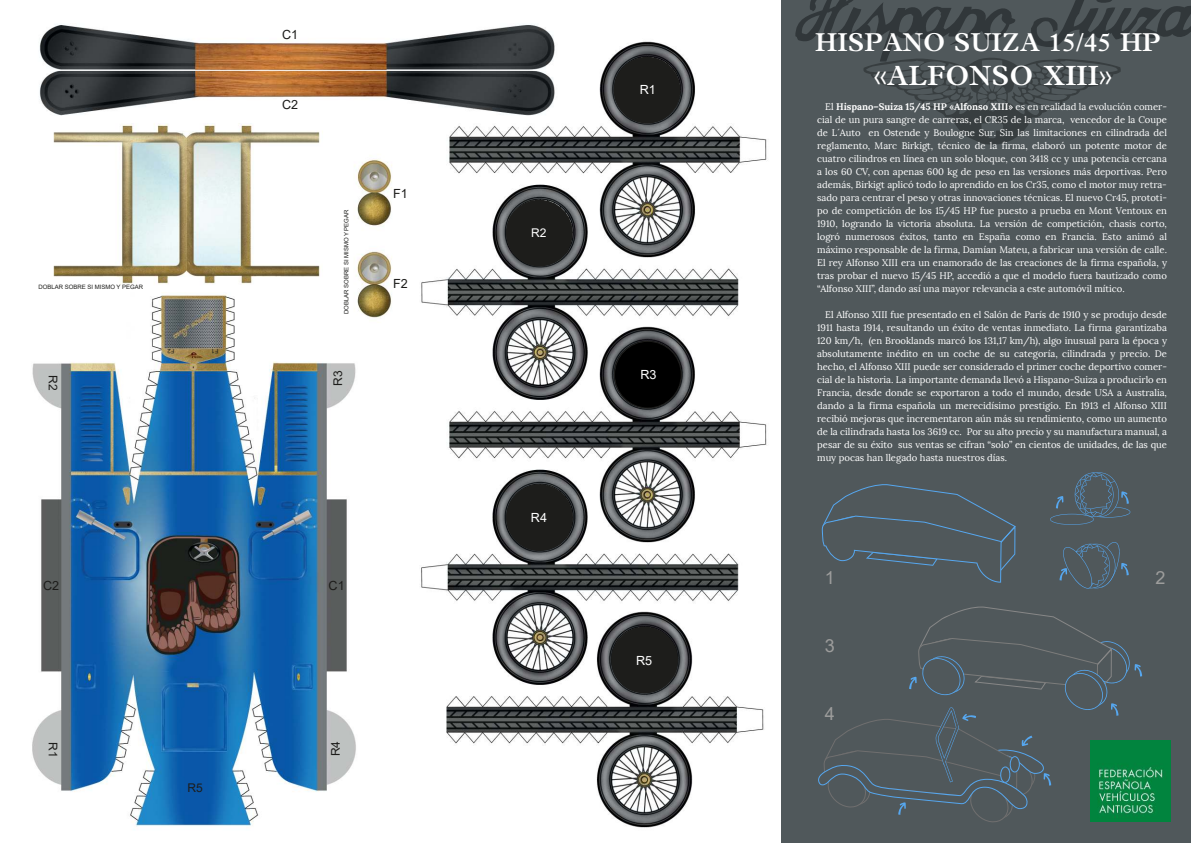
<style>
.page{position:relative;width:1191px;height:843px;background:#fff}
.page>*{position:absolute;margin:0;border:0;box-sizing:border-box;transform-origin:0 0}
.t1{font:600 28px "M Plantin";color:#fff}
.t2{font:600 26px "M Plantin";color:#fff}
.t3{font:18px "Arial";color:#9d9d9c}
.t4{font:12.6px "Arial";color:#1d1d1b}
.t5{font:12.6px "Arial";color:#fff}
.t6{font:12px "Arial";color:#1d1d1b}
.t7{font:12px "Arial";color:#fff}
.t8{font:9.5px/13px "Lora";color:#fff;text-align:justify}
.t9{font:6px "Arial";color:#1d1d1b}
.s1{font-weight:700}
</style>
<div class="page">
<img style="left:32px;top:24px;width:735px;height:804px">
<div style="left:781px;top:0;width:410px;height:843px;background:#50585b"></div>
<img style="left:1142px;top:741px;width:28px;height:80px">
<div style="left:614px;top:57px;width:66px;height:66px;background:#1d1d1b;border-radius:50%"></div>
<div style="left:614px;top:341px;width:67px;height:67px;background:#000;border-radius:50%"></div>
<div style="left:614px;top:341px;width:68px;height:68px;border:1px solid #1d1d1b;border-radius:50%"></div>
<div style="left:506px;top:484px;width:67px;height:67px;background:#1d1d1b;border-radius:50%"></div>
<div style="left:611px;top:627px;width:67px;height:66px;background:#1d1d1b;border-radius:50%"></div>
<div style="left:506px;top:200px;width:67px;height:66px;background:#1d1d1b;border-radius:50%"></div>
<svg style="left:1059px;top:542px;width:69px;height:47px"></svg>
<svg style="left:822px;top:484px;width:193px;height:99px"></svg>
<svg style="left:1050px;top:472px;width:80px;height:53px"></svg>
<svg style="left:818px;top:606px;width:324px;height:216px"></svg>
<hr style="left:46px;top:70px;width:503px;height:1px;background:#fff">
<svg style="left:795px;top:0;width:396px;height:145px"></svg>
<h3 class="t4" style="left:282px;top:27px;width:18px">C1</h3>
<p class="t9" style="left:38px;top:284px;width:106px">DOBLAR SOBRE SI MISMO Y PEGAR</p>
<p class="t9" style="left:174px;top:354px;width:9px;rotate:-180deg">F2</p>
<p class="t9" style="left:219px;top:354px;width:9px;rotate:-180deg">F1</p>
<h3 class="t4" style="left:282px;top:97px;width:18px">C2</h3>
<p class="t9" style="left:343px;top:314px;width:106px;rotate:-90deg">DOBLAR SOBRE SI MISMO Y PEGAR</p>
<p class="t6" style="left:60px;top:375px;width:17px;rotate:90deg">R2</p>
<p class="t6" style="left:331px;top:386px;width:17px;rotate:-90deg">R3</p>
<h3 class="t4" style="left:393px;top:187px;width:16px">F1</h3>
<h3 class="t4" style="left:393px;top:276px;width:16px">F2</h3>
<h3 class="t4" style="left:43px;top:578px;width:18px">C2</h3>
<h3 class="t4" style="left:329px;top:578px;width:18px">C1</h3>
<p class="t6" style="left:60px;top:742px;width:17px;rotate:90deg">R1</p>
<p class="t6" style="left:188px;top:781px;width:17px">R5</p>
<p class="t6" style="left:329px;top:756px;width:17px;rotate:-90deg">R4</p>
<p class="t7" style="left:531px;top:225px;width:17px">R2</p>
<h3 class="t5" style="left:531px;top:510px;width:18px">R4</h3>
<h3 class="t5" style="left:640px;top:82px;width:18px">R1</h3>
<h3 class="t5" style="left:640px;top:367px;width:18px">R3</h3>
<h3 class="t5" style="left:636px;top:653px;width:18px">R5</h3>
<h2 class="t2" style="left:815px;top:27px;width:347px">HISPANO SUIZA 15/45 HP</h2>
<h1 class="t1" style="left:873px;top:59px;width:240px">«ALFONSO XIII»</h1>
<p class="t8" style="left:817px;top:101px;width:351px;text-indent:8px">El <span class="s1">Hispano–Suiza 15/45 HP «Alfonso XIII»</span> es en realidad la evolución comer&shy;cial de un pura sangre de carreras, el CR35 de la marca, vencedor de la Coupe de L´Auto en Ostende y Boulogne Sur. Sin las limitaciones en cilindrada del reglamento, Marc Birkigt, técnico de la firma, elaboró un potente motor de cuatro cilindros en línea en un solo bloque, con 3418 cc y una potencia cercana a los 60 CV, con apenas 600 kg de peso en las versiones más deportivas. Pero además, Birkigt aplicó todo lo aprendido en los Cr35, como el motor muy retra&shy;sado para centrar el peso y otras innovaciones técnicas. El nuevo Cr45, prototi&shy;po de competición de los 15/45 HP fue puesto a prueba en Mont Ventoux en 1910, logrando la victoria absoluta. La versión de competición, chasis corto, logró numerosos éxitos, tanto en España como en Francia. Esto animó al máximo responsable de la firma, Damían Mateu, a fabricar una versión de calle.<br>El rey Alfonso XIII era un enamorado de las creaciones de la firma española, y tras probar el nuevo 15/45 HP, accedió a que el modelo fuera bautizado como “Alfonso XIII”, dando así una mayor relevancia a este automóvil mítico.</p>
<p class="t8" style="left:817px;top:309px;width:351px;text-indent:8px">El Alfonso XIII fue presentado en el Salón de París de 1910 y se produjo desde 1911 hasta 1914, resultando un éxito de ventas inmediato. La firma garantizaba 120 km/h, (en Brooklands marcó los 131,17 km/h), algo inusual para la época y absolutamente inédito en un coche de su categoría, cilindrada y precio. De hecho, el Alfonso XIII puede ser considerado el primer coche deportivo comer&shy;cial de la historia. La importante demanda llevó a Hispano-Suiza a producirlo en Francia, desde donde se exportaron a todo el mundo, desde USA a Australia, dando a la firma española un merecidísimo prestigio. En 1913 el Alfonso XIII recibió mejoras que incrementaron aún más su rendimiento, como un aumento de la cilindrada hasta los 3619 cc. Por su alto precio y su manufactura manual, a pesar de su éxito sus ventas se cifran “solo” en cientos de unidades, de las que muy pocas han llegado hasta nuestros días.</p>
<h3 class="t3" style="left:825px;top:567px;width:12px">1</h3>
<h3 class="t3" style="left:825px;top:635px;width:12px">3</h3>
<h3 class="t3" style="left:825px;top:703px;width:12px">4</h3>
<h3 class="t3" style="left:1155px;top:567px;width:12px">2</h3>
</div>
